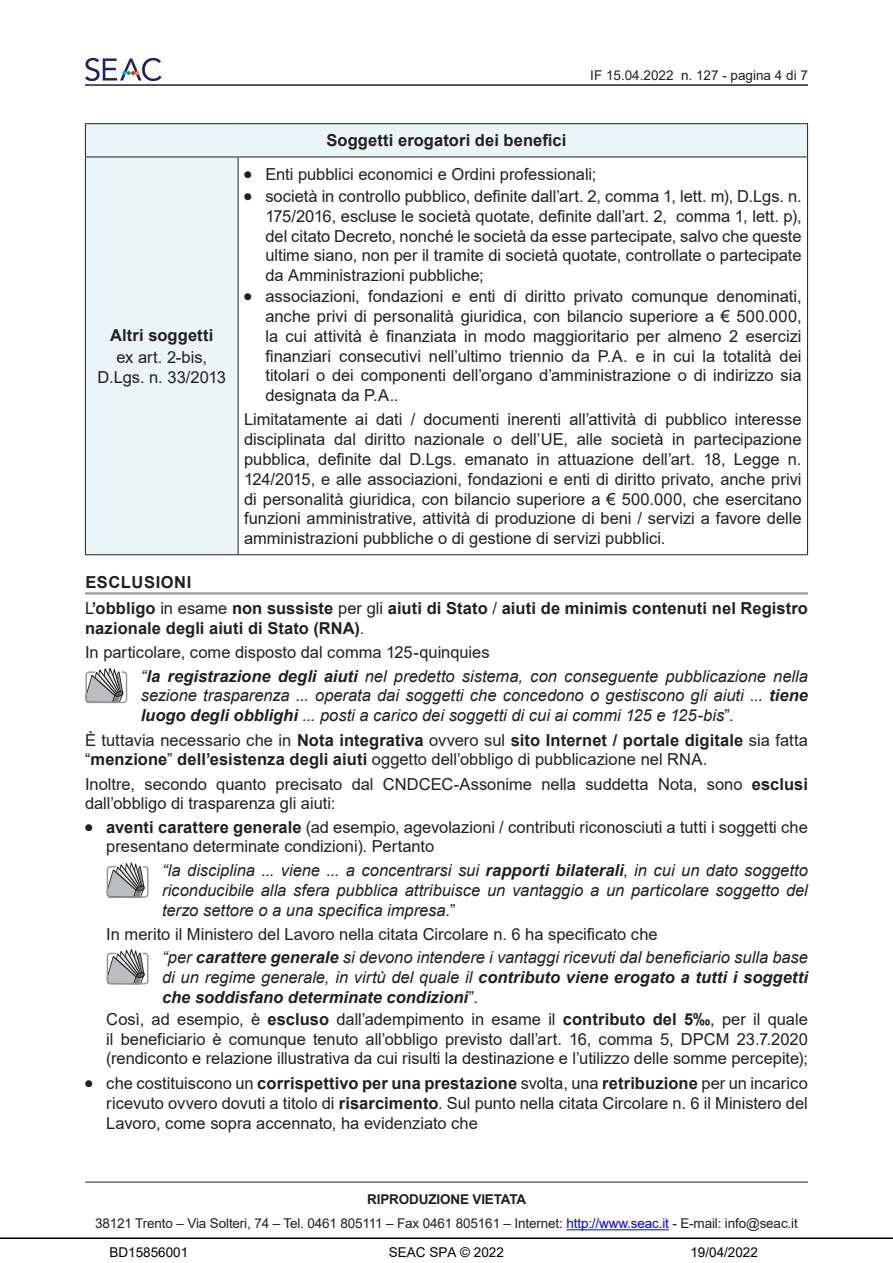
<style>
.page{position:relative;width:893px;height:1263px;background:#fff}
.page>*{position:absolute;margin:0;border:0;box-sizing:border-box;transform-origin:0 0}
.Body_Text{font:16.5px/19.8px "Arial";color:#231f20;text-align:justify}
.Body_Text-2{font:italic 16.5px/19.8px "Arial";color:#231f20;text-align:justify}
.R50{font:16.5px/19.8px "Arial";color:#231f20;text-align:justify}
.Body_Text-3{font:700 16.5px/19.8px "Arial";letter-spacing:.005em;color:#231f20}
.Titolo4{font:700 16.5px "Arial";letter-spacing:.035em;color:#231f20}
.t1{font:13.5px/24.8px "Arial";letter-spacing:-.01em;color:#231f20;text-align:center}
.t2{font:13.5px "Arial";color:#000}
.s1{font-weight:400}
.s2{font-weight:700}
.s3{font-style:normal}
.s4{color:#00f}
</style>
<div class="page">
<hr style="left:85px;top:1182px;width:723px;height:1px;background:#231f20">
<hr style="left:566px;top:1229px;width:103px;height:1px;background:#00f">
<hr style="left:85px;top:85px;width:723px;height:1px;background:#231f20">
<svg style="left:85px;top:58px;width:77px;height:23px"></svg>
<hr style="left:85px;top:592px;width:723px;height:3px;background:#939598">
<svg style="left:86px;top:124px;width:721px;height:430px"></svg>
<hr style="left:807px;top:157px;width:1px;height:397px;background:#231f20">
<hr style="left:238px;top:554px;width:570px;height:1px;background:#231f20">
<hr style="left:85px;top:123px;width:153px;height:1px;background:#231f20">
<hr style="left:85px;top:124px;width:1px;height:33px;background:#231f20">
<hr style="left:238px;top:123px;width:570px;height:1px;background:#231f20">
<hr style="left:807px;top:124px;width:1px;height:33px;background:#231f20">
<hr style="left:85px;top:157px;width:153px;height:1px;background:#231f20">
<hr style="left:238px;top:157px;width:570px;height:1px;background:#231f20">
<hr style="left:85px;top:157px;width:1px;height:397px;background:#231f20">
<hr style="left:238px;top:157px;width:1px;height:397px;background:#231f20">
<hr style="left:85px;top:554px;width:153px;height:1px;background:#231f20">
<svg style="left:87px;top:668px;width:41px;height:33px"></svg>
<div style="left:85px;top:671px;width:42px;height:32px;border:1px solid #939598;border-radius:3px"></div>
<svg style="left:106px;top:862px;width:43px;height:34px"></svg>
<div style="left:107px;top:866px;width:41px;height:32px;border:1px solid #939598;border-radius:3px"></div>
<svg style="left:106px;top:949px;width:43px;height:36px"></svg>
<div style="left:107px;top:953px;width:41px;height:31px;border:1px solid #939598;border-radius:3px"></div>
<hr style="left:0;top:1237px;width:893px;height:2px;background:#000">
<svg style="left:244px;top:171px;width:7px;height:7px"></svg>
<svg style="left:244px;top:193px;width:7px;height:7px"></svg>
<svg style="left:244px;top:293px;width:7px;height:7px"></svg>
<p class="t1" style="left:590px;top:63px;width:219px">IF 15.04.2022 n. 127 - pagina 4 di 7</p>
<p class="Body_Text-3" style="left:110px;top:325px;width:105px">Altri soggetti</p>
<p class="Body_Text" style="left:116px;top:347px;width:92px">ex art. 2-bis,</p>
<p class="Body_Text" style="left:98px;top:367px;width:130px">D.Lgs. n. 33/2013</p>
<p class="Body_Text-3" style="left:326px;top:131px;width:241px">Soggetti erogatori dei benefici</p>
<p class="Body_Text" style="left:265px;top:164px;width:333px">Enti pubblici economici e Ordini professionali;</p>
<p class="Body_Text" style="left:265px;top:186px;width:538px">società in controllo pubblico, definite dall’art. 2, comma 1, lett. m), D.Lgs. n.<br>175/2016, escluse le società quotate, definite dall’art. 2, comma 1, lett. p), del citato Decreto, nonché le società da esse partecipate, salvo che queste ultime siano, non per il tramite di società quotate, controllate o partecipate da Amministrazioni pubbliche;</p>
<p class="Body_Text" style="left:265px;top:286px;width:538px">associazioni, fondazioni e enti di diritto privato comunque denominati, anche privi di personalità giuridica, con bilancio superiore a € 500.000, la cui attività è finanziata in modo maggioritario per almeno 2 esercizi finanziari consecutivi nell’ultimo triennio da P.A. e in cui la totalità dei titolari o dei componenti dell’organo d’amministrazione o di indirizzo sia designata da P.A..</p>
<p class="Body_Text" style="left:244px;top:409px;width:559px">Limitatamente ai dati / documenti inerenti all’attività di pubblico interesse disciplinata dal diritto nazionale o dell’UE, alle società in partecipazione pubblica, definite dal D.Lgs. emanato in attuazione dell’art. 18, Legge n.<br>124/2015, e alle associazioni, fondazioni e enti di diritto privato, anche privi di personalità giuridica, con bilancio superiore a € 500.000, che esercitano funzioni amministrative, attività di produzione di beni / servizi a favore delle amministrazioni pubbliche o di gestione di servizi pubblici.</p>
<p class="Titolo4" style="left:85px;top:571px;width:108px">ESCLUSIONI</p>
<p class="Body_Text-3" style="left:85px;top:599px;width:724px"><span class="s1">L</span>’obbligo <span class="s1">in esame</span> non sussiste <span class="s1">per gli</span> aiuti di Stato <span class="s1">/</span> aiuti de minimis contenuti nel Registro nazionale degli aiuti di Stato (RNA)<span class="s1">.</span></p>
<p class="Body_Text" style="left:85px;top:642px;width:406px">In particolare, come disposto dal comma 125-quinquies</p>
<p class="Body_Text-2" style="left:141px;top:666px;width:669px">“<span class="s2">la registrazione degli aiuti</span> nel predetto sistema, con conseguente pubblicazione nella sezione trasparenza ... operata dai soggetti che concedono o gestiscono gli aiuti ... <span class="s2">tiene luogo degli obblighi</span> ... posti a carico dei soggetti di cui ai commi 125 e 125-bis<span class="s3">”.</span></p>
<p class="Body_Text" style="left:85px;top:730px;width:724px">È tuttavia necessario che in <span class="s2">Nota integrativa</span> ovvero sul <span class="s2">sito Internet / portale digitale</span> sia fatta “<span class="s2">menzione</span>” <span class="s2">dell’esistenza degli aiuti</span> oggetto dell’obbligo di pubblicazione nel RNA.</p>
<p class="Body_Text" style="left:85px;top:774px;width:724px">Inoltre, secondo quanto precisato dal CNDCEC-Assonime nella suddetta Nota, sono <span class="s2">esclusi </span>dall’obbligo di trasparenza gli aiuti:</p>
<p class="Body_Text" style="left:106px;top:817px;width:703px"><span class="s2">aventi carattere generale</span> (ad esempio, agevolazioni / contributi riconosciuti a tutti i soggetti che presentano determinate condizioni). Pertanto</p>
<p class="Body_Text-2" style="left:162px;top:861px;width:647px">“la disciplina ... viene ... a concentrarsi sui <span class="s2">rapporti bilaterali</span><span class="s3">,</span> in cui un dato soggetto riconducibile alla sfera pubblica attribuisce un vantaggio a un particolare soggetto del terzo settore o a una specifica impresa.<span class="s3">”</span></p>
<p class="R50" style="left:106px;top:924px;width:553px">In merito il Ministero del Lavoro nella citata Circolare n. 6 ha specificato che</p>
<p class="Body_Text-2" style="left:162px;top:947px;width:647px">“per <span class="s2">carattere generale</span> si devono intendere i vantaggi ricevuti dal beneficiario sulla base di un regime generale, in virtù del quale il <span class="s2">contributo viene erogato a tutti i soggetti che soddisfano determinate condizioni</span><span class="s3">”.</span></p>
<p class="R50" style="left:106px;top:1009px;width:703px">Così, ad esempio, è <span class="s2">escluso</span> dall’adempimento in esame il <span class="s2">contributo del 5‰</span>, per il quale il beneficiario è comunque tenuto all’obbligo previsto dall’art. 16, comma 5, DPCM 23.7.2020 (rendiconto e relazione illustrativa da cui risulti la destinazione e l’utilizzo delle somme percepite);</p>
<p class="Body_Text" style="left:106px;top:1073px;width:703px">che costituiscono un <span class="s2">corrispettivo per una prestazione</span> svolta, una <span class="s2">retribuzione</span> per un incarico ricevuto ovvero dovuti a titolo di <span class="s2">risarcimento</span>. Sul punto nella citata Circolare n. 6 il Ministero del Lavoro, come sopra accennato, ha evidenziato che</p>
<p class="t1" style="left:95px;top:1186px;width:704px"><span class="s2">RIPRODUZIONE VIETATA<br></span>38121 Trento – Via Solteri, 74 – Tel. 0461 805111 – Fax 0461 805161 – Internet: <span class="s4">http://www.seac.it</span> - E-mail: info@seac.it</p>
<p class="t2" style="left:109px;top:1245px;width:80px">BD15856001</p>
<p class="t2" style="left:389px;top:1245px;width:116px">SEAC SPA © 2022</p>
<p class="t2" style="left:690px;top:1245px;width:69px">19/04/2022</p>
</div>
